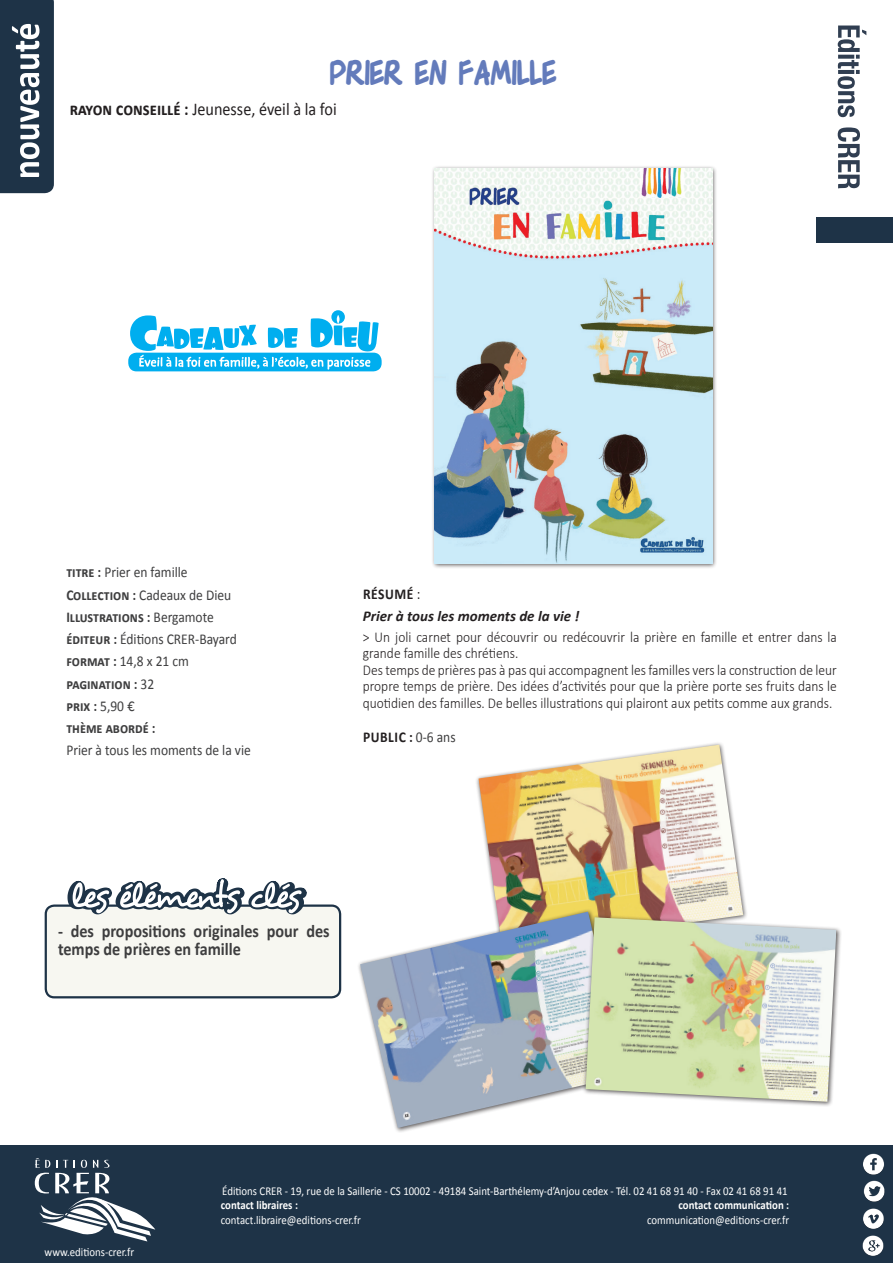
<style>
.page{position:relative;width:893px;height:1263px;background:#fff}
.page>*{position:absolute;margin:0;border:0;box-sizing:border-box;transform-origin:0 0}
.t1{font:700 36px "Edson Comics Bold";color:#637bbb}
.t2{font:700 18px/18px "Calibri";color:#3e3e3f;scale:.9 1}
.t3{font:18px "Calibri";color:#231f20;scale:.9 1}
.t4{font:300 15px/16.5px "Calibri";color:#231f20;scale:.9 1}
.t5{font:700 15px/22.2px "Calibri";color:#3e3e3f;scale:.9 1}
.t6{font:italic 700 15px/22.2px "Calibri";color:#231f20}
.t7{font:15px "Calibri";color:#3e3e3f;scale:.9 1}
.t8{font:700 15px "Calibri";letter-spacing:.04em;color:#231f20;scale:.9 1}
.t9{font:12px "Calibri";color:#fff;scale:.9 1}
.t10{font:700 12px "Calibri";color:#fff;scale:.9 1}
.s1{font-weight:700}
.s2{font-weight:400}
.s3{font-style:normal}
.s4{font-weight:400;font-style:normal}
.s5{font-weight:400;color:#3e3e3f}
</style>
<div class="page">
<svg style="left:838px;top:26px;width:28px;height:163px"></svg>
<svg style="left:0;top:0;width:54px;height:194px;background:#425464"></svg>
<div style="left:817px;top:217px;width:76px;height:26px;background:#1e3347"></div>
<div style="left:0;top:1145px;width:893px;height:118px;background:#1e3347"></div>
<img style="left:863px;top:1153px;width:21px;height:22px">
<img style="left:863px;top:1180px;width:22px;height:22px">
<img style="left:862px;top:1235px;width:22px;height:21px">
<img style="left:863px;top:1208px;width:21px;height:21px">
<svg style="left:35px;top:1158px;width:120px;height:83px"></svg>
<div style="left:46px;top:906px;width:294px;height:91px;background:#f7f7f1;border-radius:9px"></div>
<div style="left:45px;top:904px;width:296px;height:94px;border:2px solid #1e3347;border-radius:9px"></div>
<svg style="left:62px;top:878px;width:250px;height:121px"></svg>
<svg style="left:71px;top:879px;width:232px;height:34px"></svg>
<div style="left:431px;top:165px;width:287px;height:403px;background:#231f20;opacity:.75"></div>
<img style="left:435px;top:169px;width:277px;height:394px">
<img style="left:478px;top:745px;width:265px;height:169px">
<div style="left:357px;top:908px;width:274px;height:225px;background:#231f20;opacity:.75"></div>
<img style="left:360px;top:912px;width:266px;height:216px">
<div style="left:582px;top:914px;width:260px;height:193px;background:#231f20;opacity:.75"></div>
<img style="left:586px;top:917px;width:250px;height:185px">
<svg style="left:128px;top:310px;width:254px;height:61px"></svg>
<h1 class="t1" style="left:330px;top:48px;width:228px">PRIER EN FAMILLE</h1>
<p class="t3" style="left:70px;top:98px;width:298px"><span class="s1">rayon conseillé :</span> Jeunesse, éveil à la foi</p>
<p class="t5" style="left:66px;top:560px;width:191px">titre : <span class="s2">Prier en famille<br></span>Collection : <span class="s2">Cadeaux de Dieu<br></span>Illustrations : <span class="s2">Bergamote </span>éditeur : <span class="s2">Éditions CRER-Bayard </span>format : <span class="s2">14,8 x 21 cm </span>pagination : <span class="s2">32<br></span>prix : <span class="s2">5,90 €<br></span>thème abordé :</p>
<p class="t7" style="left:66px;top:741px;width:206px">Prier à tous les moments de la vie</p>
<p class="t6" style="left:363px;top:582px;width:218px"><span class="s3">RÉSUMÉ</span> <span class="s4">:<br></span>Prier à tous les moments de la vie !</p>
<p class="t4" style="left:363px;top:628px;width:528px">&gt; Un joli carnet pour découvrir ou redécouvrir la prière en famille et entrer dans la grande famille des chrétiens.<br>Des temps de prières pas à pas qui accompagnent les familles vers la construction de leur propre temps de prière. Des idées d’activités pour que la prière porte ses fruits dans le quotidien des familles. De belles illustrations qui plairont aux petits comme aux grands.</p>
<p class="t8" style="left:363px;top:728px;width:104px">PUBLIC : <span class="s5">0-6 ans</span></p>
<p class="t2" style="left:58px;top:921px;width:303px">- des propositions originales pour des temps de prières en famille</p>
<p class="t9" style="left:45px;top:1245px;width:101px">www.editions-crer.fr</p>
<p class="t9" style="left:222px;top:1183px;width:630px">Éditions CRER - 19, rue de la Saillerie - CS 10002 - 49184 Saint-Barthélemy-d’Anjou cedex - Tél. 02 41 68 91 40 - Fax 02 41 68 91 41</p>
<p class="t10" style="left:221px;top:1198px;width:87px">contact libraires :</p>
<p class="t10" style="left:678px;top:1198px;width:125px">contact communication :</p>
<p class="t9" style="left:221px;top:1212px;width:157px">contact.libraire@editions-crer.fr</p>
<p class="t9" style="left:647px;top:1212px;width:159px">communication@editions-crer.fr</p>
</div>
